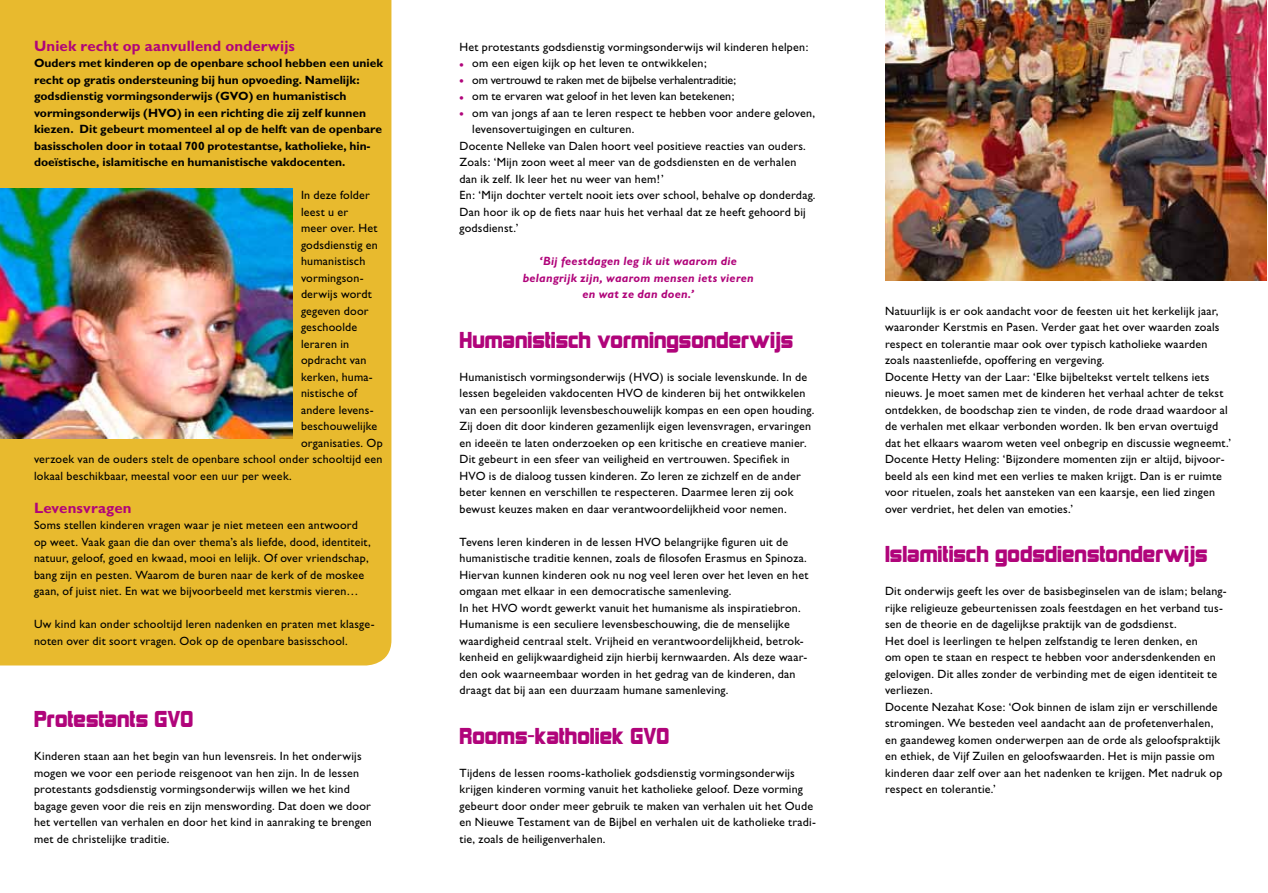
<style>
.page{position:relative;width:1268px;height:893px;background:#fff}
.page>*{position:absolute;margin:0;border:0;box-sizing:border-box;transform-origin:0 0}
.t1{font:21px "Kimberley";letter-spacing:.005em;color:#b0047a}
.t2{font:700 15px "Gill Sans";letter-spacing:.01em;color:#b0047a}
.t3{font:12px/16.5px "Gill Sans";letter-spacing:.015em;color:#000}
.t4{font:700 12px/16.5px "Gill Sans";color:#000}
.t5{font:italic 700 12px/16.5px "Gill Sans";letter-spacing:.02em;color:#b0047a;text-align:center}
.t6{font:12px "Gill Sans";letter-spacing:-.01em;color:#000}
</style>
<div class="page">
<div style="left:0;top:0;width:391px;height:665px;background:#e8ba2e"></div>
<img style="left:0;top:188px;width:292px;height:250px">
<img style="left:885px;top:0;width:381px;height:281px">
<p class="t2" style="left:34px;top:37px;width:262px">Uniek recht op aanvullend onderwijs</p>
<p class="t4" style="left:34px;top:55px;width:350px">Ouders met kinderen op de openbare school hebben een uniek recht op gratis ondersteuning bij hun opvoeding. Namelijk: godsdienstig vormingsonderwijs (GVO) en humanistisch vormingsonderwijs (HVO) in een richting die zij zelf kunnen kiezen. Dit gebeurt momenteel al op de helft van de openbare basisscholen door in totaal 700 protestantse, katholieke, hin&shy;doeïstische, islamitische en humanistische vakdocenten.</p>
<p class="t3" style="left:301px;top:187px;width:70px">In deze folder</p>
<p class="t3" style="left:301px;top:203px;width:49px">leest u er</p>
<p class="t3" style="left:301px;top:220px;width:78px">meer over. Het</p>
<p class="t3" style="left:301px;top:236px;width:78px">godsdienstig en</p>
<p class="t3" style="left:301px;top:253px;width:66px">humanistisch</p>
<p class="t3" style="left:301px;top:269px;width:64px">vormingson-</p>
<p class="t3" style="left:301px;top:286px;width:72px">derwijs wordt</p>
<p class="t3" style="left:301px;top:302px;width:69px">gegeven door</p>
<p class="t3" style="left:301px;top:319px;width:58px">geschoolde</p>
<p class="t3" style="left:301px;top:335px;width:50px">leraren in</p>
<p class="t3" style="left:301px;top:352px;width:67px">opdracht van</p>
<p class="t3" style="left:301px;top:368px;width:73px">kerken, huma-</p>
<p class="t3" style="left:301px;top:385px;width:58px">nistische of</p>
<p class="t3" style="left:301px;top:401px;width:74px">andere levens-</p>
<p class="t3" style="left:301px;top:418px;width:78px">beschouwelijke</p>
<p class="t3" style="left:301px;top:434px;width:83px">organisaties. Op</p>
<p class="t3" style="left:34px;top:451px;width:350px">verzoek van de ouders stelt de openbare school onder schooltijd een</p>
<p class="t3" style="left:34px;top:467px;width:259px">lokaal beschikbaar, meestal voor een uur per week.</p>
<p class="t2" style="left:34px;top:499px;width:99px">Levensvragen</p>
<p class="t3" style="left:34px;top:517px;width:338px">Soms stellen kinderen vragen waar je niet meteen een antwoord op weet. Vaak gaan die dan over thema’s als liefde, dood, identiteit, natuur, geloof, goed en kwaad, mooi en lelijk. Of over vriendschap, bang zijn en pesten. Waarom de buren naar de kerk of de moskee gaan, of juist niet. En wat we bijvoorbeeld met kerstmis vieren…</p>
<p class="t3" style="left:34px;top:616px;width:342px">Uw kind kan onder schooltijd leren nadenken en praten met klasge&shy;noten over dit soort vragen. Ook op de openbare basisschool.</p>
<h1 class="t1" style="left:34px;top:704px;width:161px">1)"2(.2/&amp;2.$34!</h1>
<p class="t3" style="left:34px;top:748px;width:339px">Kinderen staan aan het begin van hun levensreis. In het onderwijs mogen we voor een periode reisgenoot van hen zijn. In de lessen protestants godsdienstig vormingsonderwijs willen we het kind bagage geven voor die reis en zijn menswording. Dat doen we door het vertellen van verhalen en door het kind in aanraking te brengen met de christelijke traditie.</p>
<p class="t3" style="left:459px;top:38px;width:350px">Het protestants godsdienstig vormingsonderwijs wil kinderen helpen:</p>
<p class="t3" style="left:472px;top:55px;width:236px">om een eigen kijk op het leven te ontwikkelen;</p>
<p class="t6" style="left:472px;top:73px;width:265px">om vertrouwd te raken met de bijbelse verhalentraditie;</p>
<p class="t3" style="left:472px;top:88px;width:264px">om te ervaren wat geloof in het leven kan betekenen;</p>
<p class="t3" style="left:472px;top:104px;width:344px">om van jongs af aan te leren respect te hebben voor andere geloven,</p>
<p class="t3" style="left:472px;top:121px;width:163px">levensovertuigingen en culturen.</p>
<p class="t3" style="left:459px;top:137px;width:348px">Docente Nelleke van Dalen hoort veel positieve reacties van ouders.</p>
<p class="t3" style="left:459px;top:154px;width:338px">Zoals: ‘Mijn zoon weet al meer van de godsdiensten en de verhalen</p>
<p class="t3" style="left:459px;top:170px;width:206px">dan ik zelf. Ik leer het nu weer van hem!’</p>
<p class="t3" style="left:459px;top:187px;width:357px">En: ‘Mijn dochter vertelt nooit iets over school, behalve op donderdag.</p>
<p class="t3" style="left:459px;top:203px;width:348px">Dan hoor ik op de fiets naar huis het verhaal dat ze heeft gehoord bij</p>
<p class="t3" style="left:459px;top:220px;width:60px">godsdienst.’</p>
<p class="t5" style="left:522px;top:253px;width:232px">‘Bij feestdagen leg ik uit waarom die belangrijk zijn, waarom mensen iets vieren en wat ze dan doen.’</p>
<h1 class="t1" style="left:459px;top:325px;width:335px">567/&amp;%.2%.8*$-")7%&amp;0."&amp;'()9%:.</h1>
<p class="t3" style="left:459px;top:368px;width:356px">Humanistisch vormingsonderwijs (HVO) is sociale levenskunde. In de lessen begeleiden vakdocenten HVO de kinderen bij het ontwikkelen van een persoonlijk levensbeschouwelijk kompas en een open houding.<br>Zij doen dit door kinderen gezamenlijk eigen levensvragen, ervaringen en ideeën te laten onderzoeken op een kritische en creatieve manier.<br>Dit gebeurt in een sfeer van veiligheid en vertrouwen. Specifiek in HVO is de dialoog tussen kinderen. Zo leren ze zichzelf en de ander beter kennen en verschillen te respecteren. Daarmee leren zij ook bewust keuzes maken en daar verantwoordelijkheid voor nemen.</p>
<p class="t3" style="left:459px;top:533px;width:350px">Tevens leren kinderen in de lessen HVO belangrijke figuren uit de humanistische traditie kennen, zoals de filosofen Erasmus en Spinoza.<br>Hiervan kunnen kinderen ook nu nog veel leren over het leven en het omgaan met elkaar in een democratische samenleving.<br>In het HVO wordt gewerkt vanuit het humanisme als inspiratiebron.<br>Humanisme is een seculiere levensbeschouwing, die de menselijke waardigheid centraal stelt. Vrijheid en verantwoordelijkheid, betrok&shy;kenheid en gelijkwaardigheid zijn hierbij kernwaarden. Als deze waar&shy;den ook waarneembaar worden in het gedrag van de kinderen, dan draagt dat bij aan een duurzaam humane samenleving.</p>
<h1 class="t1" style="left:459px;top:721px;width:211px">;""7.&lt;#/2*",%(#$34!</h1>
<p class="t3" style="left:459px;top:764px;width:358px">Tijdens de lessen rooms-katholiek godsdienstig vormingsonderwijs krijgen kinderen vorming vanuit het katholieke geloof. Deze vorming gebeurt door onder meer gebruik te maken van verhalen uit het Oude en Nieuwe Testament van de Bijbel en verhalen uit de katholieke tradi&shy;tie, zoals de heiligenverhalen.</p>
<p class="t3" style="left:884px;top:302px;width:347px">Natuurlijk is er ook aandacht voor de feesten uit het kerkelijk jaar, waaronder Kerstmis en Pasen. Verder gaat het over waarden zoals respect en tolerantie maar ook over typisch katholieke waarden zoals naastenliefde, opoffering en vergeving.<br>Docente Hetty van der Laar: ‘Elke bijbeltekst vertelt telkens iets nieuws. Je moet samen met de kinderen het verhaal achter de tekst ontdekken, de boodschap zien te vinden, de rode draad waardoor al de verhalen met elkaar verbonden worden. Ik ben ervan overtuigd dat het elkaars waarom weten veel onbegrip en discussie wegneemt.’ Docente Hetty Heling: ‘Bijzondere momenten zijn er altijd, bijvoor&shy;beeld als een kind met een verlies te maken krijgt. Dan is er ruimte voor rituelen, zoals het aansteken van een kaarsje, een lied zingen over verdriet, het delen van emoties.’</p>
<h1 class="t1" style="left:884px;top:539px;width:324px">=.,/7%2%.8*$0"'.'%(&amp;.2"&amp;'()9%:.</h1>
<p class="t3" style="left:884px;top:583px;width:343px">Dit onderwijs geeft les over de basisbeginselen van de islam; belang&shy;rijke religieuze gebeurtenissen zoals feestdagen en het verband tus&shy;sen de theorie en de dagelijkse praktijk van de godsdienst.<br>Het doel is leerlingen te helpen zelfstandig te leren denken, en<br>om open te staan en respect te hebben voor andersdenkenden en gelovigen. Dit alles zonder de verbinding met de eigen identiteit te verliezen.<br>Docente Nezahat Kose: ‘Ook binnen de islam zijn er verschillende stromingen. We besteden veel aandacht aan de profetenverhalen, en gaandeweg komen onderwerpen aan de orde als geloofspraktijk en ethiek, de Vijf Zuilen en geloofswaarden. Het is mijn passie om kinderen daar zelf over aan het nadenken te krijgen. Met nadruk op respect en tolerantie.’</p>
</div>
